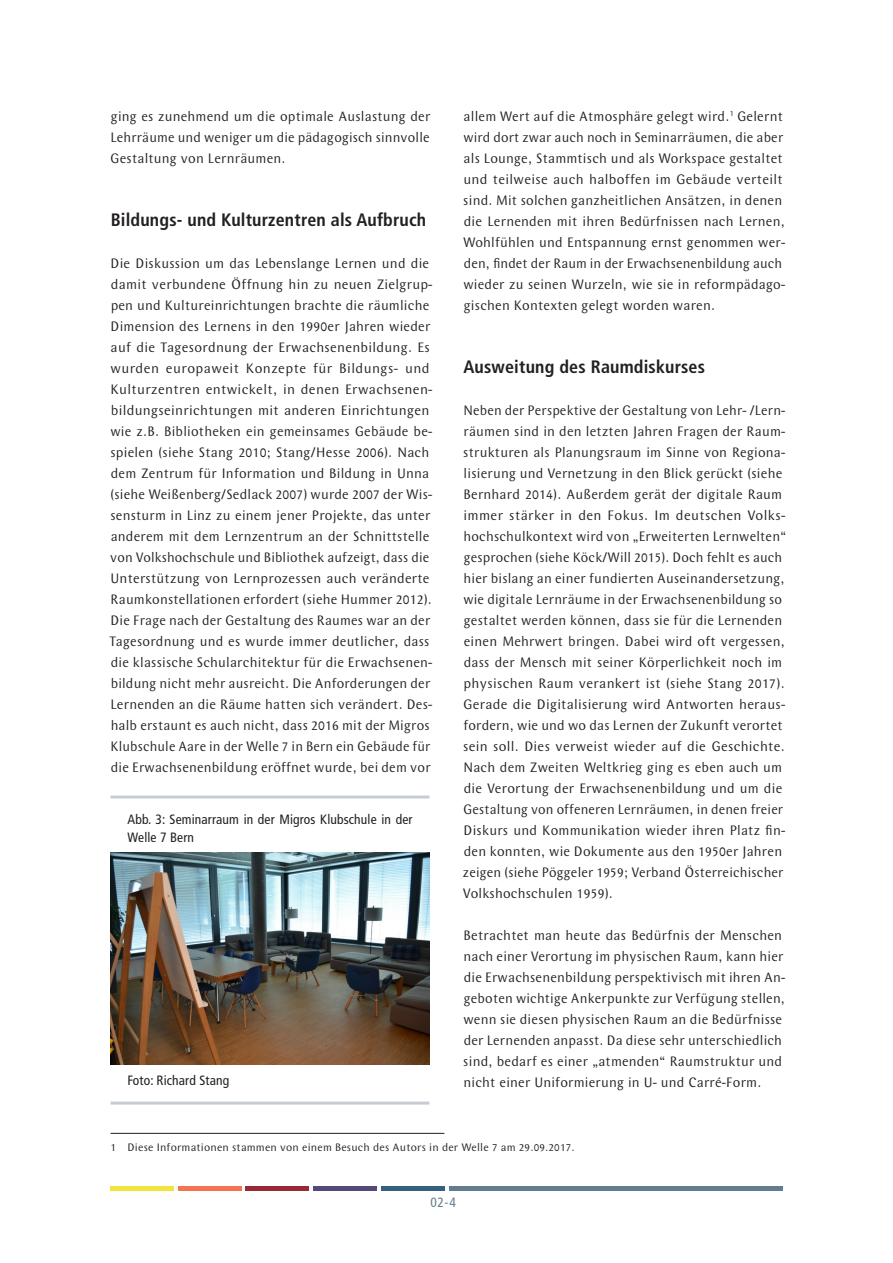
<style>
.page{position:relative;width:893px;height:1263px;background:#fff}
.page>*{position:absolute;margin:0;border:0;box-sizing:border-box;transform-origin:0 0}
.t1{font:700 condensed 18px "Frutiger LT Std";letter-spacing:.01em;color:#231f20}
.t2{font:14.25px/21px "Wunderlich";letter-spacing:.015em;color:#231f20}
.t3{font:14.25px/21px "Wunderlich";letter-spacing:.015em;color:#231f20;scale:.96 1}
.t4{font:condensed 13.5px/18px "Frutiger LT Std";letter-spacing:.01em;color:#231f20}
.t5{font:condensed 13.5px "Frutiger LT Std";color:#617d8f}
.t6{font:11.25px "Wunderlich";letter-spacing:.015em;color:#231f20}
</style>
<div class="page">
<div style="left:111px;top:1186px;width:63px;height:5px;background:#f0e53d"></div>
<div style="left:178px;top:1186px;width:64px;height:5px;background:#f3744f"></div>
<div style="left:246px;top:1186px;width:63px;height:5px;background:#972a36"></div>
<div style="left:313px;top:1186px;width:64px;height:5px;background:#544979"></div>
<div style="left:381px;top:1186px;width:63px;height:5px;background:#366080"></div>
<div style="left:449px;top:1186px;width:333px;height:5px;background:#617d8f"></div>
<hr style="left:111px;top:795px;width:318px;height:3px;background:#c7ccd3">
<hr style="left:111px;top:1101px;width:318px;height:3px;background:#c7ccd3">
<img style="left:111px;top:853px;width:318px;height:211px">
<hr style="left:111px;top:1133px;width:333px;height:1px;background:#231f20">
<p class="t2" style="left:110px;top:106px;width:322px;text-align:justify">ging es zunehmend um die optimale Auslastung der Lehrräume und weniger um die pädagogisch sinnvolle Gestaltung von Lernräumen.</p>
<p class="t1" style="left:111px;top:209px;width:317px">Bildungs- und Kulturzentren als Aufbruch</p>
<p class="t2" style="left:109px;top:253px;width:325px">Die Diskussion um das Lebenslange Lernen und die damit verbundene Öffnung hin zu neuen Zielgrup&shy;pen und Kultureinrichtungen brachte die räumliche Dimension des Lernens in den 1990er Jahren wieder auf die Tagesordnung der Erwachsenenbildung. Es wurden europaweit Konzepte für Bildungs- und Kulturzentren entwickelt, in denen Erwachsenen&shy;bildungseinrichtungen mit anderen Einrichtungen wie z.B. Bibliotheken ein gemeinsames Gebäude be&shy;spielen (siehe Stang 2010; Stang/Hesse 2006). Nach dem Zentrum für Information und Bildung in Unna (siehe Weißenberg/Sedlack 2007) wurde 2007 der Wis&shy;sensturm in Linz zu einem jener Projekte, das unter anderem mit dem Lernzentrum an der Schnittstelle von Volkshochschule und Bibliothek aufzeigt, dass die Unterstützung von Lernprozessen auch veränderte Raumkonstellationen erfordert (siehe Hummer 2012).<br>Die Frage nach der Gestaltung des Raumes war an der Tagesordnung und es wurde immer deutlicher, dass die klassische Schularchitektur für die Erwachsenen&shy;bildung nicht mehr ausreicht. Die Anforderungen der Lernenden an die Räume hatten sich verändert. Des&shy;halb erstaunt es auch nicht, dass 2016 mit der Migros Klubschule Aare in der Welle 7 in Bern ein Gebäude für die Erwachsenenbildung eröffnet wurde, bei dem vor</p>
<p class="t4" style="left:128px;top:810px;width:286px">Abb. 3: Seminarraum in der Migros Klubschule in der<br>Welle 7 Bern</p>
<p class="t4" style="left:128px;top:1071px;width:103px">Foto: Richard Stang</p>
<p class="t2" style="left:463px;top:106px;width:324px">allem Wert auf die Atmosphäre gelegt wird.<sup>1</sup> Gelernt wird dort zwar auch noch in Seminarräumen, die aber als Lounge, Stammtisch und als Workspace gestaltet und teilweise auch halboffen im Gebäude verteilt sind. Mit solchen ganzheitlichen Ansätzen, in denen die Lernenden mit ihren Bedürfnissen nach Lernen, Wohlfühlen und Entspannung ernst genommen wer&shy;den, findet der Raum in der Erwachsenenbildung auch wieder zu seinen Wurzeln, wie sie in reformpädago&shy;gischen Kontexten gelegt worden waren.</p>
<p class="t1" style="left:463px;top:356px;width:243px">Ausweitung des Raumdiskurses</p>
<p class="t3" style="left:463px;top:400px;width:338px">Neben der Perspektive der Gestaltung von Lehr- /Lern&shy;räumen sind in den letzten Jahren Fragen der Raum&shy;strukturen als Planungsraum im Sinne von Regiona&shy;lisierung und Vernetzung in den Blick gerückt (siehe Bernhard 2014). Außerdem gerät der digitale Raum immer stärker in den Fokus. Im deutschen Volks&shy;hochschulkontext wird von „Erweiterten Lernwelten“ gesprochen (siehe Köck/Will 2015). Doch fehlt es auch hier bislang an einer fundierten Auseinandersetzung, wie digitale Lernräume in der Erwachsenenbildung so gestaltet werden können, dass sie für die Lernenden einen Mehrwert bringen. Dabei wird oft vergessen, dass der Mensch mit seiner Körperlichkeit noch im physischen Raum verankert ist (siehe Stang 2017).<br>Gerade die Digitalisierung wird Antworten heraus&shy;fordern, wie und wo das Lernen der Zukunft verortet sein soll. Dies verweist wieder auf die Geschichte.<br>Nach dem Zweiten Weltkrieg ging es eben auch um die Verortung der Erwachsenenbildung und um die Gestaltung von offeneren Lernräumen, in denen freier Diskurs und Kommunikation wieder ihren Platz fin&shy;den konnten, wie Dokumente aus den 1950er Jahren zeigen (siehe Pöggeler 1959; Verband Österreichischer Volkshochschulen 1959).</p>
<p class="t2" style="left:463px;top:925px;width:324px">Betrachtet man heute das Bedürfnis der Menschen nach einer Verortung im physischen Raum, kann hier die Erwachsenenbildung perspektivisch mit ihren An&shy;geboten wichtige Ankerpunkte zur Verfügung stellen, wenn sie diesen physischen Raum an die Bedürfnisse der Lernenden anpasst. Da diese sehr unterschiedlich sind, bedarf es einer „atmenden“ Raumstruktur und nicht einer Uniformierung in U- und Carré-Form.</p>
<p class="t6" style="left:111px;top:1141px;width:466px">1 Diese Informationen stammen von einem Besuch des Autors in der Welle 7 am 29.09.2017.</p>
<p class="t5" style="left:430px;top:1195px;width:27px">02-4</p>
</div>
